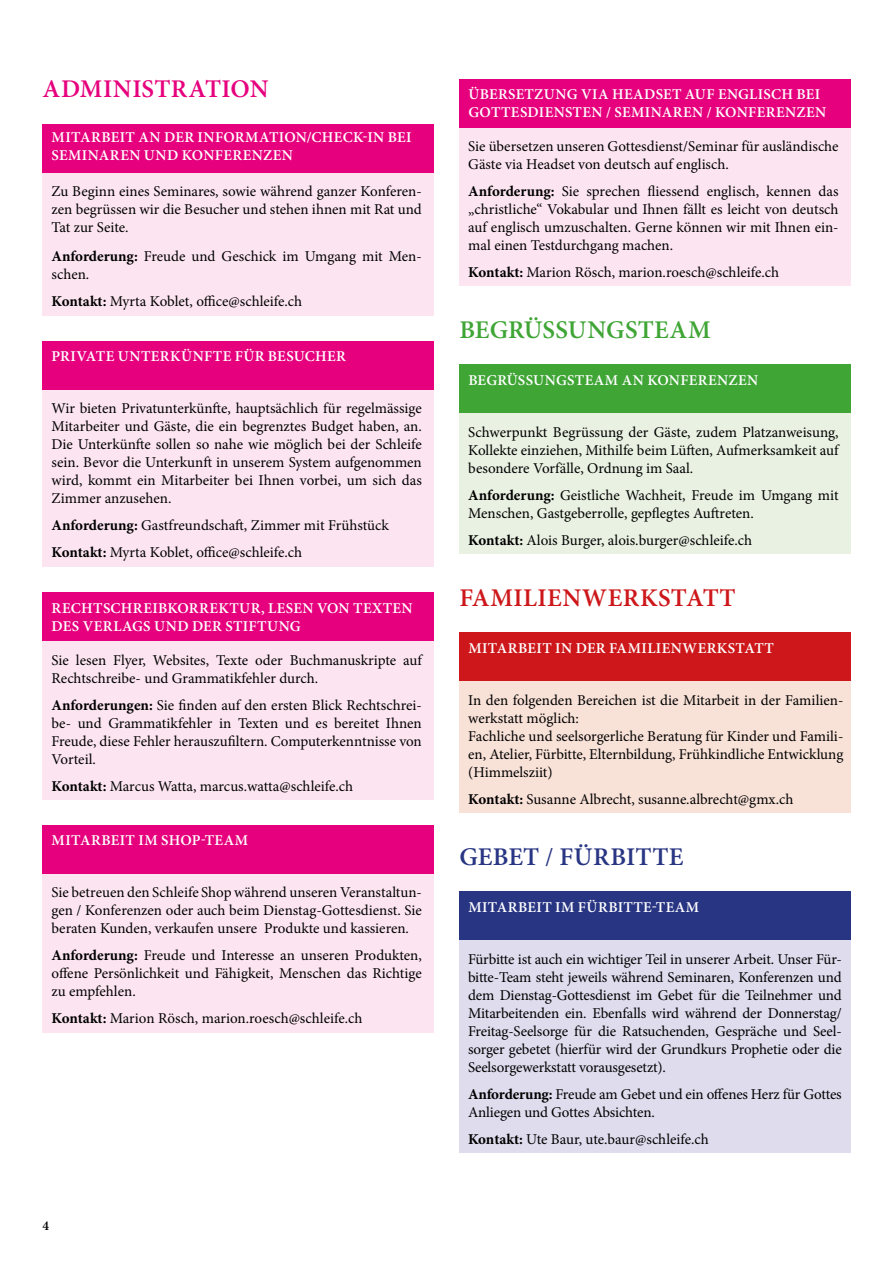
<style>
.page{position:relative;width:893px;height:1263px;background:#fff}
.page>*{position:absolute;margin:0;border:0;box-sizing:border-box;transform-origin:0 0}
.t1{font:600 25.5px "Minion Pro";letter-spacing:.015em;color:#cd171a}
.t2{font:600 25.5px "Minion Pro";letter-spacing:.005em;color:#3fa535}
.t3{font:600 25.5px "Minion Pro";letter-spacing:.015em;color:#e6007d}
.t4{font:600 25.5px "Minion Pro";letter-spacing:.015em;color:#283583}
.t5{font:15px/18px "Minion Pro";letter-spacing:-.005em;color:#000;text-align:justify}
.t6{font:600 15px/18px "Minion Pro";letter-spacing:.025em;color:#fff}
.t7{font:600 13.5px "Minion Pro";color:#000}
.s1{font-weight:700}
.s2{font-weight:400}
</style>
<div class="page">
<div style="left:43px;top:389px;width:391px;height:178px;background:#fce5f1"></div>
<div style="left:43px;top:341px;width:391px;height:48px;background:#e6007d"></div>
<div style="left:43px;top:173px;width:391px;height:142px;background:#fce5f1"></div>
<div style="left:43px;top:124px;width:391px;height:49px;background:#e6007d"></div>
<div style="left:43px;top:641px;width:391px;height:158px;background:#fce5f1"></div>
<div style="left:43px;top:592px;width:391px;height:49px;background:#e6007d"></div>
<div style="left:43px;top:874px;width:391px;height:158px;background:#fce5f1"></div>
<div style="left:43px;top:825px;width:391px;height:48px;background:#e6007d"></div>
<div style="left:459px;top:413px;width:391px;height:141px;background:#e9f1e2"></div>
<div style="left:459px;top:365px;width:391px;height:48px;background:#3fa535"></div>
<div style="left:459px;top:128px;width:391px;height:158px;background:#fce5f1"></div>
<div style="left:459px;top:79px;width:391px;height:48px;background:#e6007d"></div>
<div style="left:459px;top:632px;width:391px;height:49px;background:#cd171a"></div>
<div style="left:459px;top:681px;width:391px;height:131px;background:#f8e1d7"></div>
<div style="left:459px;top:891px;width:391px;height:49px;background:#283583"></div>
<div style="left:459px;top:940px;width:391px;height:212px;background:#dedced"></div>
<h1 class="t3" style="left:43px;top:72px;width:227px">ADMINISTRATION</h1>
<p class="t6" style="left:52px;top:128px;width:361px">MITARBEIT AN DER INFORMATION/CHECK-IN BEI<br>SEMINAREN UND KONFERENZEN</p>
<p class="t5" style="left:52px;top:183px;width:372px">Zu Beginn eines Seminares, sowie während ganzer Konferen&shy;zen begrüssen wir die Besucher und stehen ihnen mit Rat und Tat zur Seite.</p>
<p class="t5" style="left:52px;top:247px;width:372px"><span class="s1">Anforderung:</span> Freude und Geschick im Umgang mit Men&shy;schen.</p>
<p class="t5" style="left:52px;top:292px;width:252px"><span class="s1">Kontakt:</span> Myrta Koblet, office@schleife.ch</p>
<p class="t6" style="left:52px;top:347px;width:296px">PRIVATE UNTERKÜNFTE FÜR BESUCHER</p>
<p class="t5" style="left:52px;top:399px;width:372px">Wir bieten Privatunterkünfte, hauptsächlich für regelmässige Mitarbeiter und Gäste, die ein begrenztes Budget haben, an.<br>Die Unterkünfte sollen so nahe wie möglich bei der Schleife sein. Bevor die Unterkunft in unserem System aufgenommen wird, kommt ein Mitarbeiter bei Ihnen vorbei, um sich das Zimmer anzusehen.</p>
<p class="t5" style="left:52px;top:512px;width:339px;line-height:27px"><span class="s1">Anforderung:</span> Gastfreundschaft, Zimmer mit Frühstück<br><span class="s1">Kontakt:</span> Myrta Koblet, office@schleife.ch</p>
<p class="t6" style="left:52px;top:599px;width:363px">RECHTSCHREIBKORREKTUR, LESEN VON TEXTEN<br>DES VERLAGS UND DER STIFTUNG</p>
<p class="t5" style="left:52px;top:651px;width:372px">Sie lesen Flyer, Websites, Texte oder Buchmanuskripte auf<br>Rechtschreibe- und Grammatikfehler durch.</p>
<p class="t5" style="left:52px;top:696px;width:372px"><span class="s1">Anforderungen:</span> Sie finden auf den ersten Blick Rechtschrei&shy;be- und Grammatikfehler in Texten und es bereitet Ihnen Freude, diese Fehler herauszufiltern. Computerkenntnisse von Vorteil.</p>
<p class="t5" style="left:52px;top:777px;width:303px"><span class="s1">Kontakt:</span> Marcus Watta, marcus.watta@schleife.ch</p>
<p class="t6" style="left:52px;top:831px;width:198px">MITARBEIT IM SHOP-TEAM</p>
<p class="t5" style="left:52px;top:883px;width:372px">Sie betreuen den Schleife Shop während unseren Veranstaltun&shy;gen / Konferenzen oder auch beim Dienstag-Gottesdienst. Sie beraten Kunden, verkaufen unsere Produkte und kassieren.</p>
<p class="t5" style="left:52px;top:946px;width:372px"><span class="s1">Anforderung:</span> Freude und Interesse an unseren Produkten, offene Persönlichkeit und Fähigkeit, Menschen das Richtige zu empfehlen.</p>
<p class="t5" style="left:52px;top:1009px;width:312px"><span class="s1">Kontakt:</span> Marion Rösch, marion.roesch@schleife.ch</p>
<p class="t7" style="left:43px;top:1216px;width:8px">4</p>
<p class="t6" style="left:468px;top:85px;width:359px">ÜBERSETZUNG VIA HEADSET AUF ENGLISCH BEI<br>GOTTESDIENSTEN / SEMINAREN / KONFERENZEN</p>
<p class="t5" style="left:468px;top:137px;width:372px">Sie übersetzen unseren Gottesdienst/Seminar für ausländische<br>Gäste via Headset von deutsch auf englisch.</p>
<p class="t5" style="left:468px;top:182px;width:372px"><span class="s1">Anforderung:</span> Sie sprechen fliessend englisch, kennen das „christliche“ Vokabular und Ihnen fällt es leicht von deutsch auf englisch umzuschalten. Gerne können wir mit Ihnen ein&shy;mal einen Testdurchgang machen.</p>
<p class="t5" style="left:468px;top:263px;width:312px"><span class="s1">Kontakt:</span> Marion Rösch, marion.roesch@schleife.ch</p>
<h1 class="t2" style="left:459px;top:313px;width:253px">BEGRÜSSUNGSTEAM</h1>
<p class="t6" style="left:468px;top:371px;width:291px">BEGRÜSSUNGSTEAM AN KONFERENZEN</p>
<p class="t5" style="left:468px;top:423px;width:372px">Schwerpunkt Begrüssung der Gäste, zudem Platzanweisung, Kollekte einziehen, Mithilfe beim Lüften, Aufmerksamkeit auf besondere Vorfälle, Ordnung im Saal.</p>
<p class="t5" style="left:468px;top:486px;width:372px"><span class="s1">Anforderung:</span> Geistliche Wachheit, Freude im Umgang mit<br>Menschen, Gastgeberrolle, gepflegtes Auftreten.</p>
<p class="t5" style="left:468px;top:531px;width:285px"><span class="s1">Kontakt:</span> Alois Burger, alois.burger@schleife.ch</p>
<h1 class="t1" style="left:459px;top:580px;width:278px">FAMILIENWERKSTATT</h1>
<p class="t6" style="left:468px;top:639px;width:307px">MITARBEIT IN DER FAMILIENWERKSTATT</p>
<p class="t5" style="left:468px;top:691px;width:377px;text-align:left">In den folgenden Bereichen ist die Mitarbeit in der Familien&shy;werkstatt möglich:<br>Fachliche und seelsorgerliche Beratung für Kinder und Famili&shy;en, Atelier, Fürbitte, Elternbildung, Frühkindliche Entwicklung (Himmelsziit)</p>
<p class="t5" style="left:468px;top:790px;width:327px"><span class="s1">Kontakt:</span> Susanne Albrecht, susanne.albrecht@gmx.ch</p>
<h1 class="t4" style="left:459px;top:839px;width:226px">GEBET <span class="s2">/</span> FÜRBITTE</h1>
<p class="t6" style="left:468px;top:898px;width:232px">MITARBEIT IM FÜRBITTE-TEAM</p>
<p class="t5" style="left:468px;top:950px;width:375px">Fürbitte ist auch ein wichtiger Teil in unserer Arbeit. Unser Für&shy;bitte-Team steht jeweils während Seminaren, Konferenzen und dem Dienstag-Gottesdienst im Gebet für die Teilnehmer und Mitarbeitenden ein. Ebenfalls wird während der Donnerstag/ Freitag-Seelsorge für die Ratsuchenden, Gespräche und Seel&shy;sorger gebetet (hierfür wird der Grundkurs Prophetie oder die Seelsorgewerkstatt vorausgesetzt).</p>
<p class="t5" style="left:468px;top:1085px;width:375px"><span class="s1">Anforderung:</span> Freude am Gebet und ein offenes Herz für Gottes<br>Anliegen und Gottes Absichten.</p>
<p class="t5" style="left:468px;top:1130px;width:242px"><span class="s1">Kontakt:</span> Ute Baur, ute.baur@schleife.ch</p>
</div>
